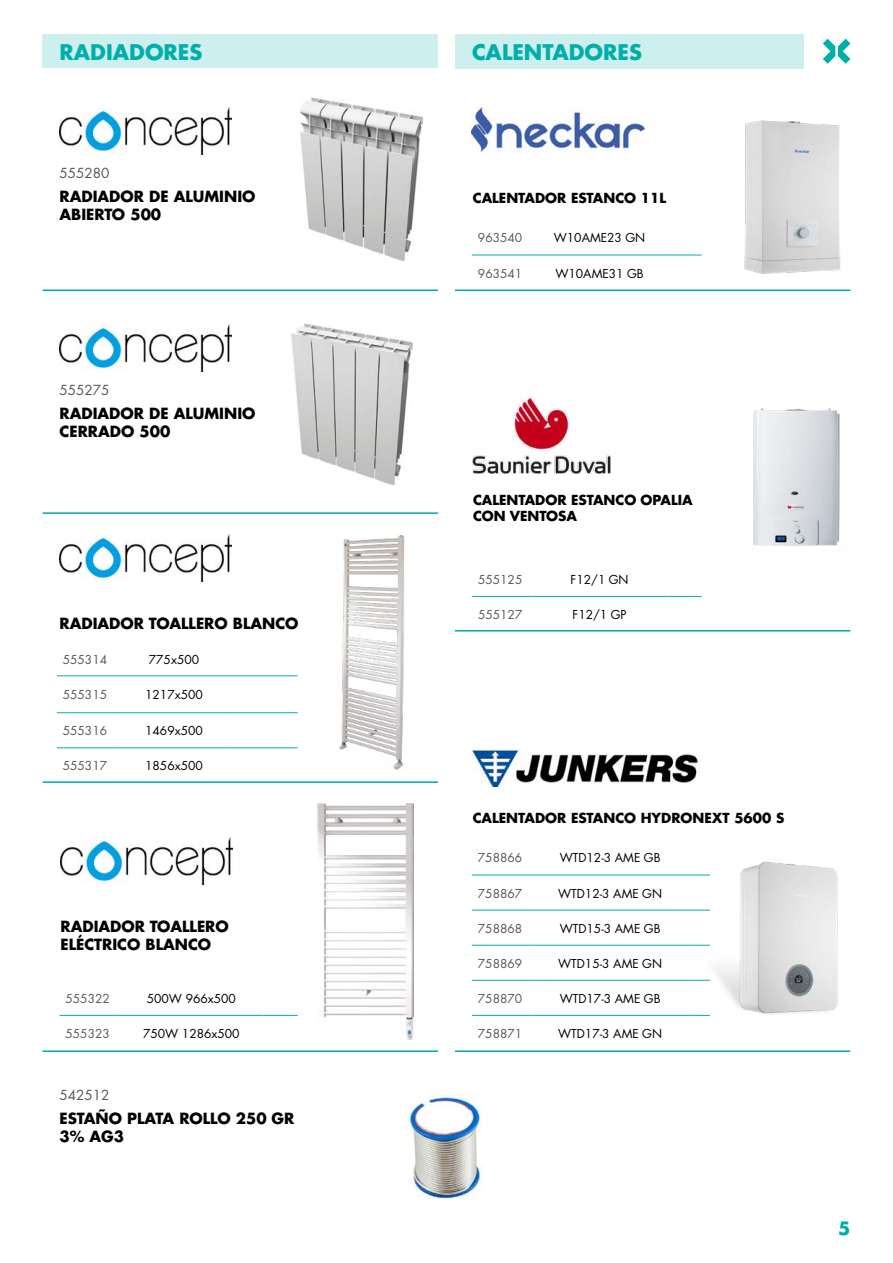
<style>
.page{position:relative;width:893px;height:1263px;background:#fff}
.page>*{position:absolute;margin:0;border:0;box-sizing:border-box;transform-origin:0 0}
.t1{font:700 21px "Futura LT Pro";color:#00afaa}
.t2{font:700 18px "Futura LT Pro";color:#00afaa}
.t3{font:700 15px/18px "Futura LT Pro";color:#000}
.t4{font:700 13.5px/16.2px "Futura LT Pro";color:#000}
.t5{font:13.5px "Futura LT Pro";color:#575756}
.t6{font:12px "Futura LT Pro";color:#000}
.t7{font:12px "Futura LT Pro";color:#575756}
</style>
<div class="page">
<svg style="left:823px;top:39px;width:27px;height:25px"></svg>
<div style="left:43px;top:34px;width:395px;height:34px;background:#cdefee"></div>
<hr style="left:455px;top:630px;width:395px;height:1px;background:#00aaa8">
<hr style="left:472px;top:596px;width:60px;height:1px;background:#00afaa">
<hr style="left:532px;top:596px;width:136px;height:1px;background:#00afaa">
<hr style="left:668px;top:596px;width:34px;height:1px;background:#00afaa">
<img style="left:753px;top:408px;width:87px;height:138px">
<img style="left:472px;top:398px;width:138px;height:75px">
<hr style="left:43px;top:289px;width:395px;height:2px;background:#00aaa8">
<img style="left:300px;top:97px;width:123px;height:165px">
<img style="left:60px;top:107px;width:172px;height:48px">
<hr style="left:43px;top:512px;width:395px;height:2px;background:#00aaa8">
<img style="left:60px;top:324px;width:172px;height:47px">
<img style="left:291px;top:323px;width:122px;height:163px">
<hr style="left:43px;top:781px;width:395px;height:2px;background:#00aaa8">
<img style="left:60px;top:535px;width:172px;height:47px">
<img style="left:339px;top:535px;width:66px;height:235px">
<hr style="left:57px;top:675px;width:59px;height:1px;background:#00afaa">
<hr style="left:116px;top:675px;width:116px;height:1px;background:#00afaa">
<hr style="left:232px;top:675px;width:66px;height:1px;background:#00afaa">
<hr style="left:57px;top:712px;width:59px;height:1px;background:#00afaa">
<hr style="left:116px;top:712px;width:116px;height:1px;background:#00afaa">
<hr style="left:232px;top:712px;width:66px;height:1px;background:#00afaa">
<hr style="left:57px;top:747px;width:59px;height:1px;background:#00afaa">
<hr style="left:116px;top:747px;width:116px;height:1px;background:#00afaa">
<hr style="left:232px;top:747px;width:66px;height:1px;background:#00afaa">
<hr style="left:43px;top:1050px;width:395px;height:2px;background:#00aaa8">
<hr style="left:60px;top:1015px;width:59px;height:1px;background:#00afaa">
<hr style="left:119px;top:1015px;width:145px;height:1px;background:#00afaa">
<hr style="left:264px;top:1015px;width:34px;height:1px;background:#00afaa">
<img style="left:60px;top:838px;width:173px;height:47px">
<img style="left:318px;top:804px;width:95px;height:235px">
<div style="left:455px;top:34px;width:349px;height:34px;background:#cdefee"></div>
<img style="left:408px;top:1095px;width:76px;height:104px">
<img style="left:472px;top:107px;width:172px;height:45px">
<img style="left:744px;top:120px;width:97px;height:154px">
<hr style="left:455px;top:289px;width:395px;height:2px;background:#00aaa8">
<hr style="left:472px;top:255px;width:59px;height:1px;background:#00afaa">
<hr style="left:531px;top:255px;width:137px;height:1px;background:#00afaa">
<hr style="left:668px;top:255px;width:34px;height:1px;background:#00afaa">
<hr style="left:472px;top:875px;width:59px;height:1px;background:#00afaa">
<hr style="left:531px;top:875px;width:158px;height:1px;background:#00afaa">
<svg style="left:689px;top:875px;width:13px;height:1px"></svg>
<hr style="left:472px;top:910px;width:59px;height:1px;background:#00afaa">
<hr style="left:531px;top:910px;width:158px;height:1px;background:#00afaa">
<svg style="left:689px;top:910px;width:13px;height:1px"></svg>
<hr style="left:472px;top:945px;width:59px;height:1px;background:#00afaa">
<hr style="left:531px;top:945px;width:158px;height:1px;background:#00afaa">
<svg style="left:689px;top:945px;width:13px;height:1px"></svg>
<hr style="left:472px;top:980px;width:59px;height:1px;background:#00afaa">
<hr style="left:531px;top:980px;width:158px;height:1px;background:#00afaa">
<svg style="left:689px;top:980px;width:13px;height:1px"></svg>
<hr style="left:472px;top:1015px;width:59px;height:1px;background:#00afaa">
<hr style="left:531px;top:1015px;width:158px;height:1px;background:#00afaa">
<svg style="left:689px;top:1015px;width:13px;height:1px"></svg>
<img style="left:702px;top:861px;width:136px;height:155px">
<img style="left:472px;top:750px;width:226px;height:37px">
<hr style="left:455px;top:1050px;width:395px;height:2px;background:#00aaa8">
<h1 class="t1" style="left:60px;top:36px;width:144px">RADIADORES</h1>
<p class="t5" style="left:60px;top:163px;width:51px">555280</p>
<p class="t3" style="left:60px;top:187px;width:197px">RADIADOR DE ALUMINIO<br>ABIERTO 500</p>
<p class="t5" style="left:60px;top:380px;width:51px">555275</p>
<p class="t3" style="left:60px;top:404px;width:197px">RADIADOR DE ALUMINIO<br>CERRADO 500</p>
<p class="t3" style="left:60px;top:614px;width:241px">RADIADOR TOALLERO BLANCO</p>
<p class="t7" style="left:63px;top:651px;width:46px">555314</p>
<p class="t6" style="left:149px;top:651px;width:52px">775x500</p>
<p class="t7" style="left:63px;top:687px;width:46px">555315</p>
<p class="t6" style="left:145px;top:687px;width:59px">1217x500</p>
<p class="t7" style="left:63px;top:723px;width:46px">555316</p>
<p class="t6" style="left:145px;top:723px;width:59px">1469x500</p>
<p class="t7" style="left:63px;top:758px;width:46px">555317</p>
<p class="t6" style="left:145px;top:758px;width:59px">1856x500</p>
<p class="t3" style="left:60px;top:917px;width:170px">RADIADOR TOALLERO<br>ELÉCTRICO BLANCO</p>
<p class="t7" style="left:66px;top:990px;width:46px">555322</p>
<p class="t6" style="left:147px;top:990px;width:91px">500W 966x500</p>
<p class="t7" style="left:66px;top:1025px;width:46px">555323</p>
<p class="t6" style="left:143px;top:1025px;width:98px">750W 1286x500</p>
<p class="t5" style="left:60px;top:1085px;width:51px">542512</p>
<p class="t3" style="left:60px;top:1109px;width:236px">ESTAÑO PLATA ROLLO 250 GR<br>3% AG3</p>
<h1 class="t1" style="left:472px;top:36px;width:171px">CALENTADORES</h1>
<p class="t4" style="left:473px;top:190px;width:195px">CALENTADOR ESTANCO 11L</p>
<p class="t7" style="left:478px;top:230px;width:46px">963540</p>
<p class="t6" style="left:554px;top:230px;width:93px">W10AME23 GN</p>
<p class="t7" style="left:478px;top:265px;width:46px">963541</p>
<p class="t6" style="left:555px;top:265px;width:90px">W10AME31 GB</p>
<p class="t4" style="left:473px;top:491px;width:221px">CALENTADOR ESTANCO OPALIA<br>CON VENTOSA</p>
<p class="t7" style="left:478px;top:571px;width:46px">555125</p>
<p class="t6" style="left:571px;top:571px;width:60px">F12/1 GN</p>
<p class="t7" style="left:478px;top:606px;width:46px">555127</p>
<p class="t6" style="left:573px;top:606px;width:56px">F12/1 GP</p>
<p class="t4" style="left:473px;top:810px;width:313px">CALENTADOR ESTANCO HYDRONEXT 5600 S</p>
<p class="t7" style="left:478px;top:850px;width:46px">758866</p>
<p class="t6" style="left:560px;top:850px;width:102px">WTD12-3 AME GB</p>
<p class="t7" style="left:478px;top:885px;width:46px">758867</p>
<p class="t6" style="left:558px;top:885px;width:106px">WTD12-3 AME GN</p>
<p class="t7" style="left:478px;top:920px;width:46px">758868</p>
<p class="t6" style="left:560px;top:920px;width:102px">WTD15-3 AME GB</p>
<p class="t7" style="left:478px;top:955px;width:46px">758869</p>
<p class="t6" style="left:558px;top:955px;width:106px">WTD15-3 AME GN</p>
<p class="t7" style="left:478px;top:990px;width:46px">758870</p>
<p class="t6" style="left:560px;top:990px;width:102px">WTD17-3 AME GB</p>
<p class="t7" style="left:478px;top:1025px;width:46px">758871</p>
<p class="t6" style="left:558px;top:1025px;width:106px">WTD17-3 AME GN</p>
<h2 class="t2" style="left:838px;top:1215px;width:14px">5</h2>
</div>
